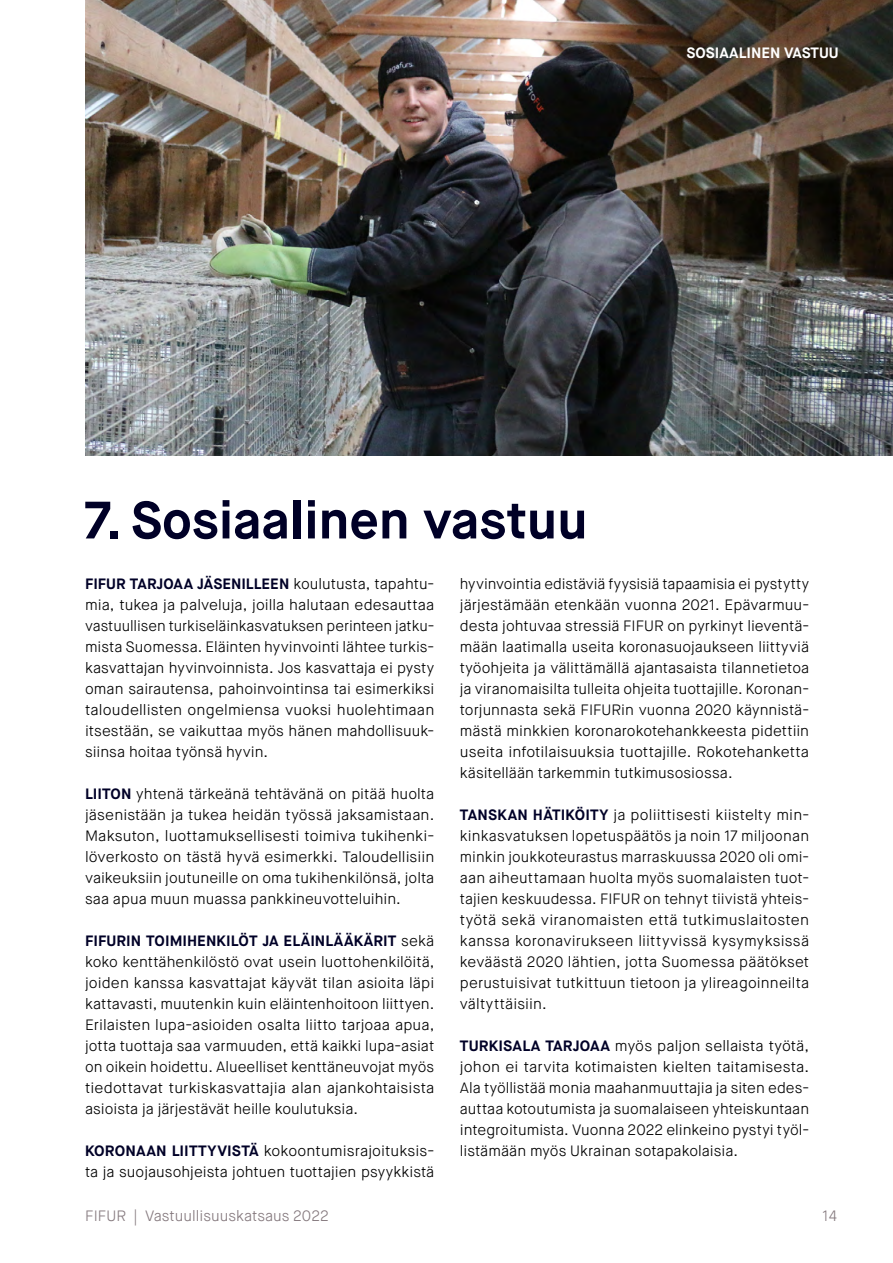
<style>
.page{position:relative;width:893px;height:1263px;background:#fff}
.page>*{position:absolute;margin:0;border:0;box-sizing:border-box;transform-origin:0 0}
.t1{font:700 52.5px "Maison Neue";color:#000027}
.t2{font:300 15px/21px "Maison Neue";color:#000;text-align:justify}
.t3{font:300 15px "Maison Neue";color:#84787d}
.t4{font:700 15px "Maison Neue";color:#fff}
.s1{font-weight:700;color:#000027}
</style>
<div class="page">
<img style="left:85px;top:0;width:808px;height:455px">
<p class="t4" style="left:687px;top:44px;width:154px">SOSIAALINEN VASTUU</p>
<h1 class="t1" style="left:85px;top:487px;width:504px">7. Sosiaalinen vastuu</h1>
<p class="t2" style="left:85px;top:573px;width:351px"><span class="s1">FIFUR TARJOAA JÄSENILLEEN</span> koulutusta, tapahtu&shy;mia, tukea ja palveluja, joilla halutaan edesauttaa vastuullisen turkiseläinkasvatuksen perinteen jatku&shy;mista Suomessa. Eläinten hyvinvointi lähtee turkis&shy;kasvattajan hyvinvoinnista. Jos kasvattaja ei pysty oman sairautensa, pahoinvointinsa tai esimerkiksi taloudellisten ongelmiensa vuoksi huolehtimaan itsestään, se vaikuttaa myös hänen mahdollisuuk&shy;siinsa hoitaa työnsä hyvin.</p>
<p class="t2" style="left:85px;top:783px;width:351px"><span class="s1">LIITON</span> yhtenä tärkeänä tehtävänä on pitää huolta jäsenistään ja tukea heidän työssä jaksamistaan.<br>Maksuton, luottamuksellisesti toimiva tukihenki&shy;löverkosto on tästä hyvä esimerkki. Taloudellisiin vaikeuksiin joutuneille on oma tukihenkilönsä, jolta saa apua muun muassa pankkineuvotteluihin.</p>
<p class="t2" style="left:85px;top:930px;width:351px"><span class="s1">FIFURIN TOIMIHENKILÖT JA ELÄINLÄÄKÄRIT</span> sekä koko kenttähenkilöstö ovat usein luottohenkilöitä, joiden kanssa kasvattajat käyvät tilan asioita läpi kattavasti, muutenkin kuin eläintenhoitoon liittyen.<br>Erilaisten lupa-asioiden osalta liitto tarjoaa apua, jotta tuottaja saa varmuuden, että kaikki lupa-asiat on oikein hoidettu. Alueelliset kenttäneuvojat myös tiedottavat turkiskasvattajia alan ajankohtaisista asioista ja järjestävät heille koulutuksia.</p>
<p class="t2" style="left:85px;top:1140px;width:351px"><span class="s1">KORONAAN LIITTYVISTÄ</span> kokoontumisrajoituksis&shy;ta ja suojausohjeista johtuen tuottajien psyykkistä</p>
<p class="t2" style="left:460px;top:573px;width:351px;text-align:left">hyvinvointia edistäviä fyysisiä tapaamisia ei pystytty järjestämään etenkään vuonna 2021. Epävarmuu&shy;desta johtuvaa stressiä FIFUR on pyrkinyt lieventä&shy;mään laatimalla useita koronasuojaukseen liittyviä työohjeita ja välittämällä ajantasaista tilannetietoa ja viranomaisilta tulleita ohjeita tuottajille. Koronan&shy;torjunnasta sekä FIFURin vuonna 2020 käynnistä&shy;mästä minkkien koronarokotehankkeesta pidettiin useita infotilaisuuksia tuottajille. Rokotehanketta käsitellään tarkemmin tutkimusosiossa.</p>
<p class="t2" style="left:460px;top:804px;width:351px"><span class="s1">TANSKAN HÄTIKÖITY</span> ja poliittisesti kiistelty min&shy;kinkasvatuksen lopetuspäätös ja noin 17 miljoonan minkin joukkoteurastus marraskuussa 2020 oli omi&shy;aan aiheuttamaan huolta myös suomalaisten tuot&shy;tajien keskuudessa. FIFUR on tehnyt tiivistä yhteis&shy;työtä sekä viranomaisten että tutkimuslaitosten kanssa koronavirukseen liittyvissä kysymyksissä keväästä 2020 lähtien, jotta Suomessa päätökset perustuisivat tutkittuun tietoon ja ylireagoinneilta vältyttäisiin.</p>
<p class="t2" style="left:460px;top:1035px;width:351px"><span class="s1">TURKISALA TARJOAA</span> myös paljon sellaista työtä, johon ei tarvita kotimaisten kielten taitamisesta.<br>Ala työllistää monia maahanmuuttajia ja siten edes&shy;auttaa kotoutumista ja suomalaiseen yhteiskuntaan integroitumista. Vuonna 2022 elinkeino pystyi työl&shy;listämään myös Ukrainan sotapakolaisia.</p>
<p class="t3" style="left:85px;top:1206px;width:245px">FIFUR | Vastuullisuuskatsaus 2022</p>
<p class="t3" style="left:822px;top:1206px;width:17px">14</p>
</div>
